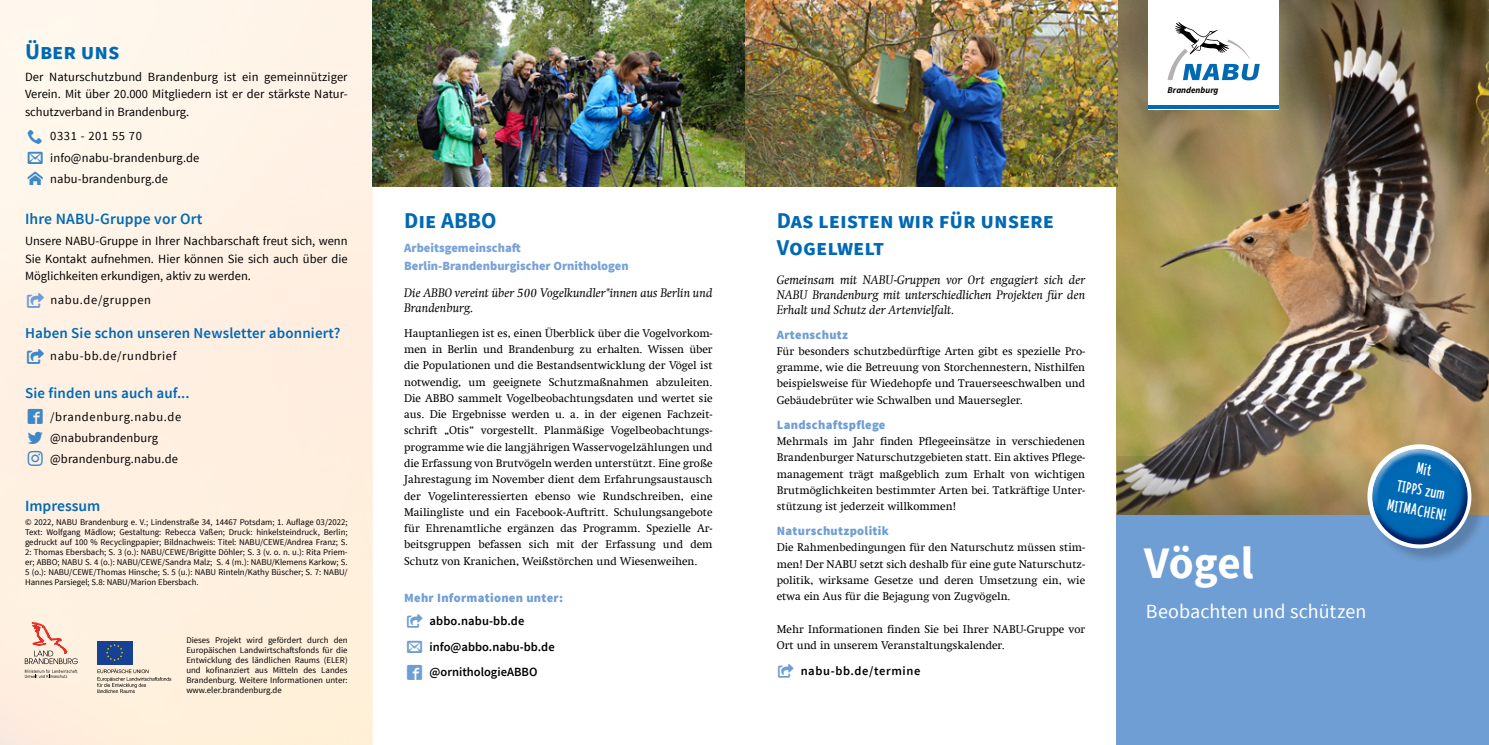
<style>
.page{position:relative;width:1489px;height:745px;background:#fff}
.page>*{position:absolute;margin:0;border:0;box-sizing:border-box;transform-origin:0 0}
.t1{font:700 45px "Source Sans Pro";letter-spacing:-.005em;color:#fff}
.t2{font:700 22.5px/27px "Source Sans Pro";color:#0069b4}
.t3{font:20px "Source Sans Pro";color:#fff}
.t4{font:700 17.25px/20.8px "NABU Hand";color:#fff;text-align:center}
.t5{font:600 15.62px "Source Sans Pro";letter-spacing:.01em;color:#0069b4}
.t6{font:600 15px "Source Sans Pro";letter-spacing:.01em;color:#0069b4}
.t7{font:12.5px/17.5px "Source Sans Pro";letter-spacing:.01em;color:#000;text-align:justify}
.t8{font:italic 12.5px/15px "Swift Com";color:#000;text-align:justify}
.t9{font:900 12.5px "Source Sans Pro";letter-spacing:.025em;color:#6f9ed4}
.t10{font:900 12.5px/18.8px "Source Sans Pro";color:#78a2d6}
.t11{font:600 12.5px/25.8px "Source Sans Pro";color:#000}
.t12{font:12.5px "Source Sans Pro";letter-spacing:.05em;color:#000}
.t13{font:600 12.5px "Source Sans Pro";letter-spacing:.05em;color:#000}
.t14{font:11.25px/16.2px "Swift Com";color:#000;text-align:justify}
.t15{font:italic 700 9px "Source Sans Pro";color:#000}
.t16{font:8.75px/10px "Source Sans Pro";color:#000;text-align:justify}
</style>
<div class="page">
<img style="left:0;top:0;width:372px;height:744px">
<img style="left:1116px;top:0;width:372px;height:515px">
<svg style="left:1117px;top:456px;width:235px;height:59px;background:#887654"></svg>
<div style="left:1116px;top:515px;width:372px;height:229px;background:#6f9ed4"></div>
<div style="left:1148px;top:0;width:130px;height:109px;background:#fff"></div>
<svg style="left:1167px;top:22px;width:92px;height:58px"></svg>
<hr style="left:1148px;top:106px;width:130px;height:3px;background:#0069b4">
<img style="left:744px;top:0;width:373px;height:186px">
<div style="left:1369px;top:445px;width:118px;height:118px;background:#000;opacity:.19"></div>
<svg style="left:1352px;top:430px;width:135px;height:124px"></svg>
<img style="left:372px;top:0;width:372px;height:186px">
<div style="left:97px;top:640px;width:35px;height:23px;background:#164194"></div>
<svg style="left:106px;top:644px;width:17px;height:16px"></svg>
<svg style="left:97px;top:668px;width:74px;height:24px;background:#dcd0bf"></svg>
<svg style="left:25px;top:669px;width:54px;height:8px"></svg>
<svg style="left:25px;top:622px;width:53px;height:41px;background:#efcfc0"></svg>
<svg style="left:28px;top:129px;width:14px;height:14px"></svg>
<svg style="left:28px;top:151px;width:15px;height:13px"></svg>
<svg style="left:28px;top:171px;width:15px;height:14px"></svg>
<svg style="left:27px;top:348px;width:17px;height:16px"></svg>
<svg style="left:28px;top:408px;width:15px;height:15px"></svg>
<svg style="left:28px;top:431px;width:15px;height:13px"></svg>
<svg style="left:28px;top:451px;width:15px;height:15px"></svg>
<svg style="left:27px;top:292px;width:17px;height:16px"></svg>
<h2 class="t2" style="left:25px;top:39px;width:96px">Über uns</h2>
<p class="t7" style="left:25px;top:68px;width:324px">Der Naturschutzbund Brandenburg ist ein gemeinnütziger Verein. Mit über 20.000 Mitgliedern ist er der stärkste Natur&shy;schutzverband in Brandenburg.</p>
<p class="t7" style="left:50px;top:126px;width:151px;line-height:21.2px;text-align:left">0331 - 201 55 70 info@nabu-brandenburg.de nabu-brandenburg.de</p>
<h3 class="t5" style="left:25px;top:209px;width:179px">Ihre NABU-Gruppe vor Ort</h3>
<p class="t7" style="left:25px;top:232px;width:324px">Unsere NABU-Gruppe in Ihrer Nachbarschaft freut sich, wenn Sie Kontakt aufnehmen. Hier können Sie sich auch über die Möglichkeiten erkundigen, aktiv zu werden.</p>
<p class="t12" style="left:50px;top:292px;width:102px">nabu.de/gruppen</p>
<h3 class="t6" style="left:25px;top:323px;width:317px">Haben Sie schon unseren Newsletter abonniert?</h3>
<p class="t12" style="left:50px;top:348px;width:128px">nabu-bb.de/rundbrief</p>
<h3 class="t6" style="left:25px;top:383px;width:166px">Sie finden uns auch auf...</h3>
<p class="t7" style="left:50px;top:406px;width:132px;line-height:21.2px;text-align:left">/brandenburg.nabu.de @nabubrandenburg @brandenburg.nabu.de</p>
<h3 class="t5" style="left:25px;top:495px;width:77px">Impressum</h3>
<p class="t16" style="left:25px;top:516px;width:324px">© 2022, NABU Brandenburg e. V.; Lindenstraße 34, 14467 Potsdam; 1. Auflage 03/2022; Text: Wolfgang Mädlow; Gestaltung: Rebecca Vaßen; Druck: hinkelsteindruck, Berlin; gedruckt auf 100 % Recyclingpapier; Bildnachweis: Titel: NABU/CEWE/Andrea Franz; S.<br>2: Thomas Ebersbach; S. 3 (o.): NABU/CEWE/Brigitte Döhler; S. 3 (v. o. n. u.): Rita Priem&shy;er; ABBO; NABU S. 4 (o.): NABU/CEWE/Sandra Malz; S. 4 (m.): NABU/Klemens Karkow; S.<br>5 (o.): NABU/CEWE/Thomas Hinsche; S. 5 (u.): NABU Rinteln/Kathy Büscher; S. 7: NABU/ Hannes Parsiegel; S.8: NABU/Marion Ebersbach.</p>
<p class="t16" style="left:186px;top:635px;width:163px">Dieses Projekt wird gefördert durch den Europäischen Landwirtschaftsfonds für die Entwicklung des ländlichen Raums (ELER) und kofinanziert aus Mitteln des Landes Brandenburg. Weitere Informationen unter: www.eler.brandenburg.de</p>
<h2 class="t2" style="left:404px;top:208px;width:94px">Die ABBO</h2>
<p class="t10" style="left:404px;top:238px;width:226px">Arbeitsgemeinschaft<br>Berlin-Brandenburgischer Ornithologen</p>
<p class="t8" style="left:404px;top:285px;width:310px">Die ABBO vereint über 500 Vogelkundler*innen aus Berlin und<br>Brandenburg.</p>
<p class="t14" style="left:404px;top:325px;width:310px">Hauptanliegen ist es, einen Überblick über die Vogelvorkom&shy;men in Berlin und Brandenburg zu erhalten. Wissen über die Populationen und die Bestandsentwicklung der Vögel ist notwendig, um geeignete Schutzmaßnahmen abzuleiten.<br>Die ABBO sammelt Vogelbeobachtungsdaten und wertet sie aus. Die Ergebnisse werden u. a. in der eigenen Fachzeit&shy;schrift „Otis“ vorgestellt. Planmäßige Vogelbeobachtungs&shy;programme wie die langjährigen Wasservogelzählungen und die Erfassung von Brutvögeln werden unterstützt. Eine große Jahrestagung im November dient dem Erfahrungsaustausch der Vogelinteressierten ebenso wie Rundschreiben, eine Mailingliste und ein Facebook-Auftritt. Schulungsangebote für Ehrenamtliche ergänzen das Programm. Spezielle Ar&shy;beitsgruppen befassen sich mit der Erfassung und dem Schutz von Kranichen, Weißstörchen und Wiesenweihen.</p>
<p class="t9" style="left:404px;top:589px;width:160px">Mehr Informationen unter:</p>
<p class="t11" style="left:429px;top:607px;width:127px">abbo.nabu-bb.de info@abbo.nabu-bb.de @ornithologieABBO</p>
<h2 class="t2" style="left:776px;top:208px;width:279px">Das leisten wir für unsere<br>Vogelwelt</h2>
<p class="t8" style="left:776px;top:271px;width:310px">Gemeinsam mit NABU-Gruppen vor Ort engagiert sich der NABU Brandenburg mit unterschiedlichen Projekten für den Erhalt und Schutz der Artenvielfalt.</p>
<p class="t9" style="left:776px;top:326px;width:73px">Artenschutz</p>
<p class="t14" style="left:776px;top:343px;width:310px">Für besonders schutzbedürftige Arten gibt es spezielle Pro&shy;gramme, wie die Betreuung von Storchennestern, Nisthilfen beispielsweise für Wiedehopfe und Trauerseeschwalben und Gebäudebrüter wie Schwalben und Mauersegler.</p>
<p class="t9" style="left:776px;top:416px;width:110px">Landschaftspflege</p>
<p class="t14" style="left:776px;top:433px;width:310px">Mehrmals im Jahr finden Pflegeeinsätze in verschiedenen Brandenburger Naturschutzgebieten statt. Ein aktives Pflege&shy;management trägt maßgeblich zum Erhalt von wichtigen Brutmöglichkeiten bestimmter Arten bei. Tatkräftige Unter&shy;stützung ist jederzeit willkommen!</p>
<p class="t9" style="left:776px;top:522px;width:114px">Naturschutzpolitik</p>
<p class="t14" style="left:776px;top:539px;width:310px">Die Rahmenbedingungen für den Naturschutz müssen stim&shy;men! Der NABU setzt sich deshalb für eine gute Naturschutz&shy;politik, wirksame Gesetze und deren Umsetzung ein, wie etwa ein Aus für die Bejagung von Zugvögeln.</p>
<p class="t14" style="left:776px;top:620px;width:310px">Mehr Informationen finden Sie bei Ihrer NABU-Gruppe vor<br>Ort und in unserem Veranstaltungskalender.</p>
<p class="t13" style="left:800px;top:662px;width:121px">nabu-bb.de/termine</p>
<p class="t15" style="left:1167px;top:84px;width:52px">Brandenburg</p>
<h1 class="t1" style="left:1144px;top:534px;width:111px">Vögel</h1>
<h3 class="t3" style="left:1145px;top:598px;width:222px">Beobachten und schützen</h3>
<h3 class="t4" style="left:1396px;top:453px;width:61px;rotate:10deg">Mit<br>TIPPS zum<br>MITMACHEN!</h3>
</div>
